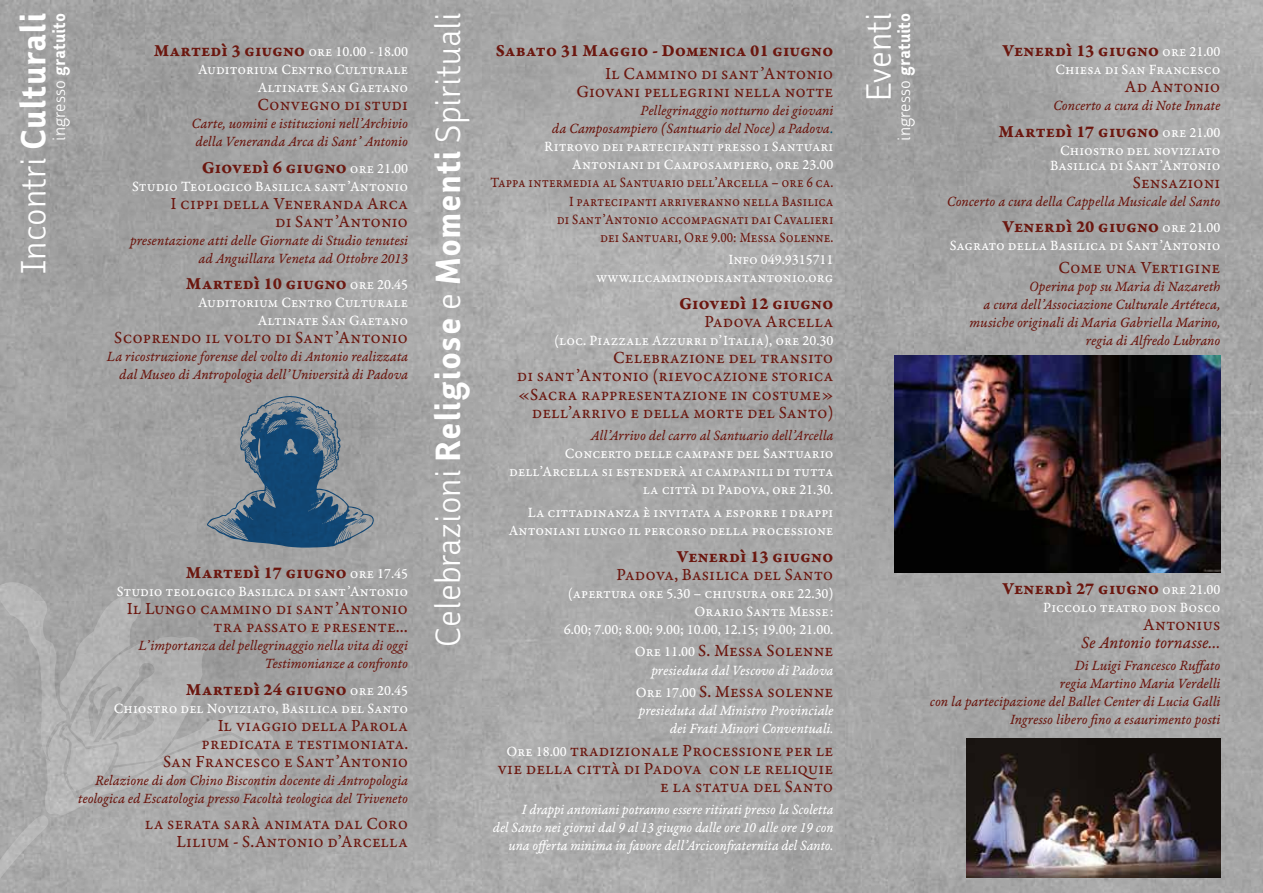
<style>
.page{position:relative;width:1263px;height:893px;background:#a6a6a6}
.page>*{position:absolute;margin:0;border:0;box-sizing:border-box;transform-origin:0 0}
.t1{font:42px "Faceplate Sans A Gauge";color:#fff}
.t2{font:42px "Faceplate Sans E Gauge";color:#fff}
.t3{font:21px "Faceplate Sans A Gauge";letter-spacing:.005em;color:#fff}
.t4{font:18px/18.1px "Garamond Premr Pro Capt";color:#6b170f;text-align:right;scale:.95 1}
.t5{font:18px "Garamond Premr Pro Bd Capt";letter-spacing:-.005em;color:#6b170f;scale:.95 1}
.t6{font:18px/18px "Garamond Premr Pro Capt";color:#6b170f;text-align:right;scale:.94 1}
.t7{font:18px "Garamond Premr Pro It Capt";color:#6b170f;scale:.95 1}
.t8{font:15px/18px "Garamond Premr Pro It Capt";color:#6b170f;text-align:right;scale:.95 1}
.t9{font:15px/18.1px "Garamond Premr Pro Capt";color:#fff;text-align:right;scale:.95 1}
.t10{font:15px/18.1px "Garamond Premr Pro It Capt";color:#fff;text-align:right;scale:.92 1}
.t11{font:15px/18.1px "Garamond Premr Pro Capt";color:#6b170f;text-align:right;scale:.87 1}
.t12{font:15px/18.1px "Garamond Premr Pro It Capt";color:#fff;text-align:right;scale:.95 1}
.s1{font-family:"Faceplate Sans A Gauge"}
.s2{font-family:"Faceplate Sans E Gauge"}
.s3{font-family:"Garamond Premr Pro Capt";font-size:15px;color:#fff}
.s4{color:#004e6e}
.s5{font-size:15px;color:#fff}
</style>
<div class="page">
<svg style="left:0;top:570px;width:283px;height:323px"></svg>
<svg style="left:207px;top:396px;width:167px;height:152px"></svg>
<img style="left:894px;top:355px;width:326px;height:217px">
<img style="left:966px;top:738px;width:254px;height:139px">
<h1 class="t2" style="left:10px;top:274px;width:263px;rotate:-90deg"><span class="s1">Incontri</span> Culturali</h1>
<h2 class="t3" style="left:48px;top:141px;width:130px;rotate:-90deg">ingresso <span class="s2">gratuito</span></h2>
<h1 class="t1" style="left:426px;top:647px;width:635px;rotate:-90deg">Celebrazioni <span class="s2">Religiose</span> e <span class="s2">Momenti</span> Spirituali</h1>
<p class="t5" style="left:154px;top:40px;width:269px">Martedì 3 giugno <span class="s3">ore 10.00 - 18.00</span></p>
<p class="t9" style="left:198px;top:61px;width:222px">Auditorium Centro Culturale<br>Altinate San Gaetano</p>
<p class="t4" style="left:257px;top:96px;width:160px">Convegno di studi</p>
<p class="t8" style="left:191px;top:115px;width:230px;text-align:left">Carte, uomini e istituzioni nell’Archivio della Veneranda Arca di Sant’ Antonio</p>
<p class="t5" style="left:202px;top:156px;width:219px">Giovedì 6 giugno <span class="s3">ore 21.00</span></p>
<p class="t9" style="left:132px;top:177px;width:292px">Studio Teologico Basilica sant’Antonio</p>
<p class="t4" style="left:171px;top:195px;width:251px">I cippi della Veneranda Arca di Sant’Antonio</p>
<p class="t8" style="left:130px;top:232px;width:294px">presentazione atti delle Giornate di Studio tenutesi ad Anguillara Veneta ad Ottobre 2013</p>
<p class="t5" style="left:186px;top:273px;width:235px">Martedì 10 giugno <span class="s3">ore 20.45</span></p>
<p class="t9" style="left:198px;top:294px;width:222px">Auditorium Centro Culturale<br>Altinate San Gaetano</p>
<p class="t4" style="left:114px;top:329px;width:311px">Scoprendo il volto di Sant’Antonio</p>
<p class="t8" style="left:107px;top:348px;width:319px">La ricostruzione forense del volto di Antonio realizzata dal Museo di Antropologia dell’Università di Padova</p>
<p class="t5" style="left:186px;top:561px;width:235px">Martedì 17 giugno <span class="s3">ore 17.45</span></p>
<p class="t9" style="left:117px;top:583px;width:308px">Studio teologico Basilica di sant’Antonio</p>
<p class="t4" style="left:127px;top:600px;width:298px">Il Lungo cammino di sant’Antonio tra passato e presente…</p>
<p class="t8" style="left:139px;top:637px;width:285px">L’importanza del pellegrinaggio nella vita di oggi<br>Testimonianze a confronto</p>
<p class="t5" style="left:186px;top:678px;width:235px">Martedì 24 giugno <span class="s3">ore 20.45</span></p>
<p class="t9" style="left:114px;top:699px;width:311px">Chiostro del Noviziato, Basilica del Santo</p>
<p class="t6" style="left:163px;top:716px;width:262px">Il viaggio della Parola predicata e testimoniata.<br>San Francesco e Sant’Antonio</p>
<p class="t8" style="left:78px;top:772px;width:349px">Relazione di don Chino Biscontin docente di Antropologia teologica ed Escatologia presso Facoltà teologica del Triveneto</p>
<p class="t6" style="left:145px;top:815px;width:282px">la serata sarà animata dal Coro<br>Lilium - S.Antonio d’Arcella</p>
<p class="t5" style="left:496px;top:40px;width:357px">Sabato 31 Maggio - Domenica 01 giugno</p>
<p class="t4" style="left:576px;top:64px;width:272px">Il Cammino di sant’Antonio<br>Giovani pellegrini nella notte</p>
<p class="t8" style="left:552px;top:102px;width:298px">Pellegrinaggio notturno dei giovani<br>da Camposampiero (Santuario del Noce) a Padova<span class="s4">.</span></p>
<p class="t9" style="left:544px;top:138px;width:306px">Ritrovo dei partecipanti presso i Santuari<br>Antoniani di Camposampiero, ore 23.00</p>
<p class="t11" style="left:491px;top:174px;width:396px">Tappa intermedia al Santuario dell’Arcella – ore 6 ca.<br>I partecipanti arriveranno nella Basilica<br>di Sant’Antonio accompagnati dai Cavalieri<br>dei Santuari, Ore 9.00: Messa Solenne.</p>
<p class="t9" style="left:596px;top:251px;width:251px">Info 049.9315711 www.ilcamminodisantantonio.org</p>
<p class="t5" style="left:679px;top:292px;width:164px">Giovedì 12 giugno</p>
<p class="t4" style="left:704px;top:313px;width:137px">Padova Arcella</p>
<p class="t9" style="left:554px;top:332px;width:295px">(loc. Piazzale Azzurri d’Italia), ore 20.30</p>
<p class="t4" style="left:517px;top:349px;width:335px">Celebrazione del transito<br>di sant’Antonio (rievocazione storica «Sacra rappresentazione in costume» dell’arrivo e della morte del Santo)</p>
<p class="t8" style="left:591px;top:427px;width:257px">All’Arrivo del carro al Santuario dell’Arcella</p>
<p class="t9" style="left:509px;top:445px;width:343px">Concerto delle campane del Santuario dell’Arcella si estenderà ai campanili di tutta la città di Padova, ore 21.30.</p>
<p class="t9" style="left:509px;top:503px;width:343px">La cittadinanza è invitata a esporre i drappi<br>Antoniani lungo il percorso della processione</p>
<p class="t5" style="left:677px;top:545px;width:166px">Venerdì 13 giugno</p>
<p class="t4" style="left:616px;top:565px;width:230px">Padova, Basilica del Santo</p>
<p class="t9" style="left:564px;top:584px;width:285px">(apertura ore 5.30 – chiusura ore 22.30)<br>Orario Sante Messe:<br>6.00; 7.00; 8.00; 9.00; 10.00, 12.15; 19.00; 21.00.</p>
<p class="t4" style="left:635px;top:642px;width:211px"><span class="s5">Ore 11.00</span> S. Messa Solenne</p>
<p class="t12" style="left:651px;top:662px;width:193px">presieduta dal Vescovo di Padova</p>
<p class="t4" style="left:636px;top:683px;width:210px"><span class="s5">Ore 17.00</span> S. Messa solenne</p>
<p class="t12" style="left:639px;top:702px;width:206px">presieduta dal Ministro Provinciale dei Frati Minori Conventuali.</p>
<p class="t4" style="left:497px;top:741px;width:355px"><span class="s5">Ore 18.00</span> tradizionale Processione per le vie della città di Padova con le reliquie e la statua del Santo</p>
<p class="t10" style="left:493px;top:801px;width:372px">I drappi antoniani potranno essere ritirati presso la Scoletta<br>del Santo nei giorni dal 9 al 13 giugno dalle ore 10 alle ore 19 con una offerta minima in favore dell’Arciconfraternita del Santo.</p>
<h1 class="t1" style="left:857px;top:101px;width:90px;rotate:-90deg">Eventi</h1>
<h2 class="t3" style="left:893px;top:141px;width:130px;rotate:-90deg">ingresso <span class="s2">gratuito</span></h2>
<p class="t5" style="left:1002px;top:40px;width:231px">Venerdì 13 giugno <span class="s3">ore 21.00</span></p>
<p class="t9" style="left:1055px;top:61px;width:175px">Chiesa di San Francesco</p>
<p class="t4" style="left:1125px;top:78px;width:102px">Ad Antonio</p>
<p class="t8" style="left:1053px;top:97px;width:178px">Concerto a cura di Note Innate</p>
<p class="t5" style="left:998px;top:120px;width:235px">Martedì 17 giugno <span class="s3">ore 21.00</span></p>
<p class="t9" style="left:1050px;top:143px;width:181px;line-height:15px">Chiostro del noviziato<br>Basilica di Sant’Antonio</p>
<p class="t4" style="left:1133px;top:174px;width:94px">Sensazioni</p>
<p class="t8" style="left:947px;top:193px;width:289px">Concerto a cura della Cappella Musicale del Santo</p>
<p class="t5" style="left:1002px;top:216px;width:231px">Venerdì 20 giugno <span class="s3">ore 21.00</span></p>
<p class="t9" style="left:950px;top:237px;width:286px">Sagrato della Basilica di Sant’Antonio</p>
<p class="t4" style="left:1058px;top:258px;width:172px">Come una Vertigine</p>
<p class="t8" style="left:969px;top:278px;width:266px">Operina pop su Maria di Nazareth<br>a cura dell’Associazione Culturale Artéteca, musiche originali di Maria Gabriella Marino, regia di Alfredo Lubrano</p>
<p class="t5" style="left:1002px;top:577px;width:231px">Venerdì 27 giugno <span class="s3">ore 21.00</span></p>
<p class="t9" style="left:1043px;top:599px;width:188px">Piccolo teatro don Bosco</p>
<p class="t4" style="left:1143px;top:616px;width:83px">Antonius</p>
<p class="t7" style="left:1081px;top:632px;width:148px">Se Antonio tornasse…</p>
<p class="t8" style="left:930px;top:657px;width:307px">Di Luigi Francesco Ruffato<br>regia Martino Maria Verdelli<br>con la partecipazione del Ballet Center di Lucia Galli Ingresso libero fino a esaurimento posti</p>
</div>
